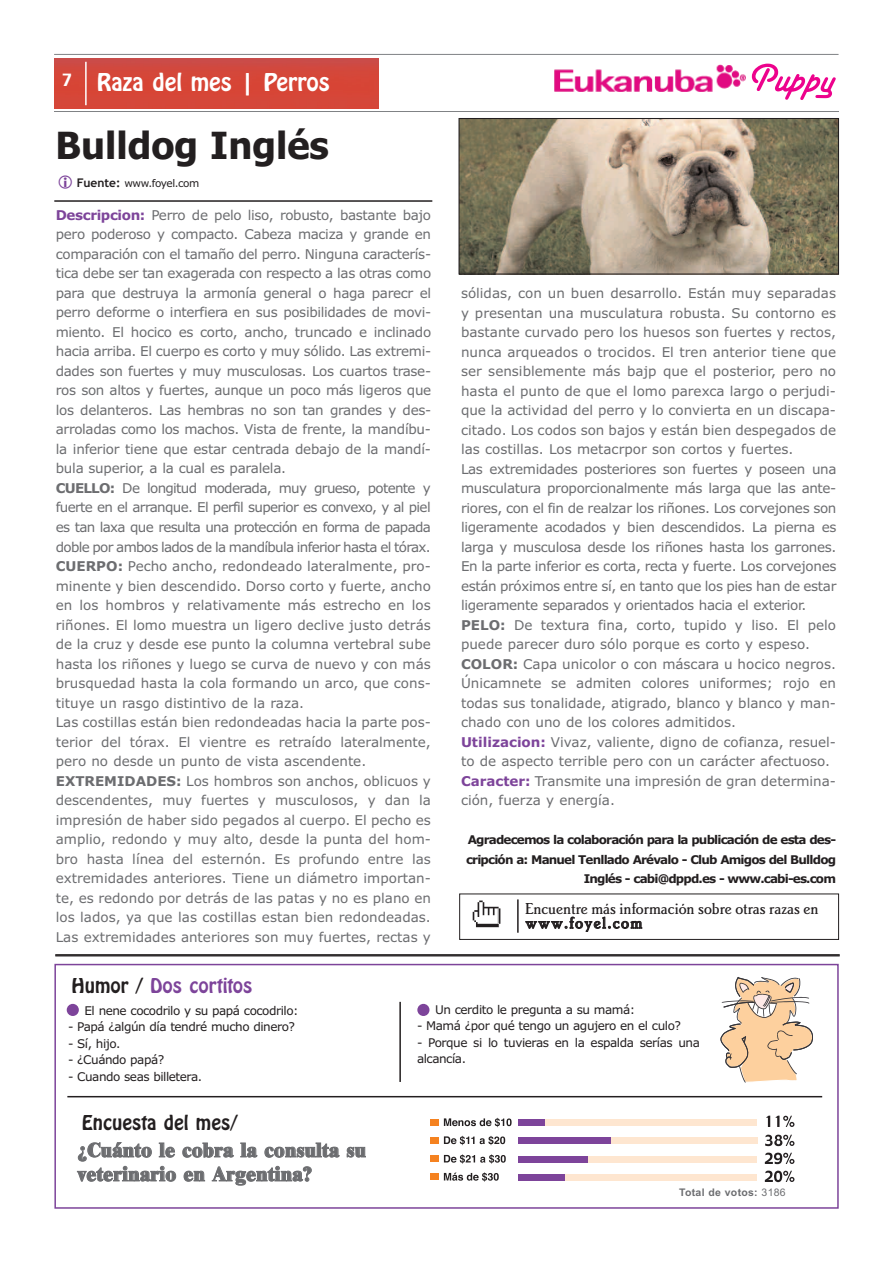
<style>
.page{position:relative;width:893px;height:1263px;background:#fff}
.page>*{position:absolute;margin:0;border:0;box-sizing:border-box;transform-origin:0 0}
.t1{font:700 37.5px "Tahoma";color:#231f20}
.t2{font:27px "Hobo D";color:#fff}
.t3{font:22.5px "Hobo D";color:#7d449a}
.t4{font:22.5px "Hobo D";color:#231f20}
.t5{font:700 21px/24px "Nimbus Rom No 9 T Extr";letter-spacing:.01em;color:#6c6d70}
.t6{font:16.5px/14.7px "Brighton Medium Plain";color:#231f20}
.t7{font:13.5px/19.5px "Verdana";color:#6c6d70}
.t8{font:12px/16.5px "Verdana";letter-spacing:-.04em;color:#231f20}
.t9{font:700 12px/19.5px "Verdana";letter-spacing:-.07em;color:#231f20;text-align:right}
.t10{font:10.5px "Verdana";letter-spacing:-.045em;color:#231f20}
.t11{font:700 10.5px "Arial";letter-spacing:.03em;color:#6c6d70}
.s1{font-family:"Trebuchet MS";font-weight:700;font-size:12px}
.s2{font-weight:700;color:#7d449a}
.s3{font-weight:700}
.s4{color:#231f20}
.s5{font-weight:400}
</style>
<div class="page">
<img style="left:54px;top:59px;width:324px;height:50px">
<hr style="left:54px;top:111px;width:785px;height:1px;background:#808285">
<hr style="left:54px;top:54px;width:784px;height:1px;background:#808285">
<img style="left:554px;top:64px;width:192px;height:28px">
<svg style="left:752px;top:64px;width:84px;height:36px"></svg>
<hr style="left:85px;top:62px;width:2px;height:43px;background:#fff">
<div style="left:54px;top:964px;width:785px;height:245px;border:2px solid #7d449a"></div>
<hr style="left:54px;top:200px;width:378px;height:2px;background:#231f20">
<img style="left:460px;top:120px;width:377px;height:153px">
<div style="left:458px;top:118px;width:381px;height:157px;border:1px solid #231f20"></div>
<svg style="left:444px;top:1118px;width:68px;height:9px"></svg>
<svg style="left:444px;top:1136px;width:30px;height:9px"></svg>
<svg style="left:480px;top:1136px;width:25px;height:9px"></svg>
<svg style="left:444px;top:1154px;width:62px;height:10px"></svg>
<svg style="left:766px;top:1116px;width:4px;height:11px"></svg>
<svg style="left:776px;top:1116px;width:18px;height:11px"></svg>
<svg style="left:765px;top:1134px;width:29px;height:12px"></svg>
<svg style="left:765px;top:1152px;width:29px;height:12px"></svg>
<div style="left:430px;top:1119px;width:9px;height:6px;background:#f58220"></div>
<div style="left:430px;top:1137px;width:9px;height:7px;background:#f58220"></div>
<div style="left:430px;top:1155px;width:9px;height:7px;background:#f58220"></div>
<div style="left:543px;top:1119px;width:214px;height:6px;background:#fee6d0"></div>
<div style="left:518px;top:1119px;width:26px;height:6px;background:#7d449a"></div>
<div style="left:610px;top:1137px;width:147px;height:7px;background:#fee6d0"></div>
<div style="left:585px;top:1156px;width:172px;height:6px;background:#fee6d0"></div>
<div style="left:518px;top:1137px;width:93px;height:7px;background:#7d449a"></div>
<div style="left:518px;top:1156px;width:69px;height:6px;background:#7d449a"></div>
<svg style="left:444px;top:1172px;width:55px;height:10px"></svg>
<svg style="left:765px;top:1170px;width:29px;height:12px"></svg>
<div style="left:430px;top:1173px;width:9px;height:7px;background:#f58220"></div>
<div style="left:562px;top:1174px;width:195px;height:6px;background:#fee6d0"></div>
<div style="left:518px;top:1174px;width:46px;height:6px;background:#7d449a"></div>
<svg style="left:720px;top:977px;width:93px;height:106px"></svg>
<hr style="left:399px;top:1002px;width:2px;height:80px;background:#231f20">
<div style="left:459px;top:893px;width:380px;height:47px;border:1px solid #231f20"></div>
<hr style="left:517px;top:899px;width:2px;height:34px;background:#231f20">
<svg style="left:473px;top:900px;width:27px;height:27px"></svg>
<hr style="left:55px;top:954px;width:785px;height:1px;background:#231f20">
<hr style="left:55px;top:955px;width:785px;height:1px;background:#231f20">
<hr style="left:55px;top:956px;width:785px;height:1px;background:#231f20">
<hr style="left:67px;top:1096px;width:755px;height:1px;background:#231f20">
<div style="left:67px;top:1004px;width:12px;height:12px;background:#7d449a;border-radius:50%"></div>
<div style="left:417px;top:1004px;width:12px;height:12px;background:#7d449a;border-radius:50%"></div>
<h2 class="t2" style="left:62px;top:66px;width:269px"><sup>7</sup> Raza del mes | Perros</h2>
<h1 class="t1" style="left:56px;top:125px;width:275px">Bulldog Inglés</h1>
<p class="t10" style="left:77px;top:178px;width:124px"><span class="s1">Fuente:</span> www.foyel.com</p>
<p class="t7" style="left:56px;top:206px;width:377px"><span class="s2">Descripcion:</span> Perro de pelo liso, robusto, bastante bajo pero poderoso y compacto. Cabeza maciza y grande en comparación con el tamaño del perro. Ninguna caracterís&shy;tica debe ser tan exagerada con respecto a las otras como para que destruya la armonía general o haga parecr el perro deforme o interfiera en sus posibilidades de movi&shy;miento. El hocico es corto, ancho, truncado e inclinado hacia arriba. El cuerpo es corto y muy sólido. Las extremi&shy;dades son fuertes y muy musculosas. Los cuartos trase&shy;ros son altos y fuertes, aunque un poco más ligeros que los delanteros. Las hembras no son tan grandes y des&shy;arroladas como los machos. Vista de frente, la mandíbu&shy;la inferior tiene que estar centrada debajo de la mandí&shy;bula superior, a la cual es paralela.<br><span class="s3">CUELLO:</span> De longitud moderada, muy grueso, potente y fuerte en el arranque. El perfil superior es convexo, y al piel es tan laxa que resulta una protección en forma de papada doble por ambos lados de la mandíbula inferior hasta el tórax.<br><span class="s3">CUERPO:</span> Pecho ancho, redondeado lateralmente, pro&shy;minente y bien descendido. Dorso corto y fuerte, ancho en los hombros y relativamente más estrecho en los riñones. El lomo muestra un ligero declive justo detrás de la cruz y desde ese punto la columna vertebral sube hasta los riñones y luego se curva de nuevo y con más brusquedad hasta la cola formando un arco, que cons&shy;tituye un rasgo distintivo de la raza.<br>Las costillas están bien redondeadas hacia la parte pos&shy;terior del tórax. El vientre es retraído lateralmente, pero no desde un punto de vista ascendente.<br><span class="s3">EXTREMIDADES:</span> Los hombros son anchos, oblicuos y descendentes, muy fuertes y musculosos, y dan la impresión de haber sido pegados al cuerpo. El pecho es amplio, redondo y muy alto, desde la punta del hom&shy;bro hasta línea del esternón. Es profundo entre las extremidades anteriores. Tiene un diámetro importan&shy;te, es redondo por detrás de las patas y no es plano en los lados, ya que las costillas estan bien redondeadas.<br>Las extremidades anteriores son muy fuertes, rectas y</p>
<h3 class="t3" style="left:71px;top:971px;width:183px"><span class="s4">Humor /</span> Dos cortitos</h3>
<p class="t7" style="left:461px;top:284px;width:377px">sólidas, con un buen desarrollo. Están muy separadas y presentan una musculatura robusta. Su contorno es bastante curvado pero los huesos son fuertes y rectos, nunca arqueados o trocidos. El tren anterior tiene que ser sensiblemente más bajp que el posterior, pero no hasta el punto de que el lomo parexca largo o perjudi&shy;que la actividad del perro y lo convierta en un discapa&shy;citado. Los codos son bajos y están bien despegados de las costillas. Los metacrpor son cortos y fuertes.<br>Las extremidades posteriores son fuertes y poseen una musculatura proporcionalmente más larga que las ante&shy;riores, con el fin de realzar los riñones. Los corvejones son ligeramente acodados y bien descendidos. La pierna es larga y musculosa desde los riñones hasta los garrones.<br>En la parte inferior es corta, recta y fuerte. Los corvejones están próximos entre sí, en tanto que los pies han de estar ligeramente separados y orientados hacia el exterior.<br><span class="s3">PELO:</span> De textura fina, corto, tupido y liso. El pelo puede parecer duro sólo porque es corto y espeso.<br><span class="s3">COLOR:</span> Capa unicolor o con máscara u hocico negros.<br>Únicamnete se admiten colores uniformes; rojo en todas sus tonalidade, atigrado, blanco y blanco y man&shy;chado con uno de los colores admitidos.<br><span class="s2">Utilizacion:</span> Vivaz, valiente, digno de cofianza, resuel&shy;to de aspecto terrible pero con un carácter afectuoso.<br><span class="s2">Caracter:</span> Transmite una impresión de gran determina&shy;ción, fuerza y energía.</p>
<p class="t9" style="left:466px;top:830px;width:372px">Agradecemos la colaboración para la publicación de esta des&shy;cripción a: Manuel Tenllado Arévalo - Club Amigos del Bulldog<br>Inglés - cabi@dppd.es - www.cabi-es.com</p>
<p class="t6" style="left:525px;top:902px;width:295px">Encuentre más información sobre otras razas en www.foyel.com</p>
<p class="t8" style="left:85px;top:1002px;width:216px">El nene cocodrilo y su papá cocodrilo:</p>
<p class="t8" style="left:68px;top:1019px;width:229px">- Papá ¿algún día tendré mucho dinero?</p>
<p class="t8" style="left:68px;top:1035px;width:54px">- Sí, hijo.</p>
<p class="t8" style="left:68px;top:1052px;width:98px">- ¿Cuándo papá?</p>
<p class="t8" style="left:68px;top:1068px;width:136px">- Cuando seas billetera.</p>
<h3 class="t4" style="left:82px;top:1109px;width:157px">Encuesta del mes/</h3>
<h3 class="t5" style="left:77px;top:1138px;width:290px">¿Cuánto le cobra la consulta su veterinario en Argentina?</h3>
<p class="t8" style="left:435px;top:1001px;width:202px">Un cerdito le pregunta a su mamá:</p>
<p class="t8" style="left:417px;top:1018px;width:266px">- Mamá ¿por qué tengo un agujero en el culo?</p>
<p class="t8" style="left:417px;top:1034px;width:284px">- Porque si lo tuvieras en la espalda serías una alcancía.</p>
<p class="t11" style="left:679px;top:1186px;width:108px">Total de votos: <span class="s5">3186</span></p>
</div>
